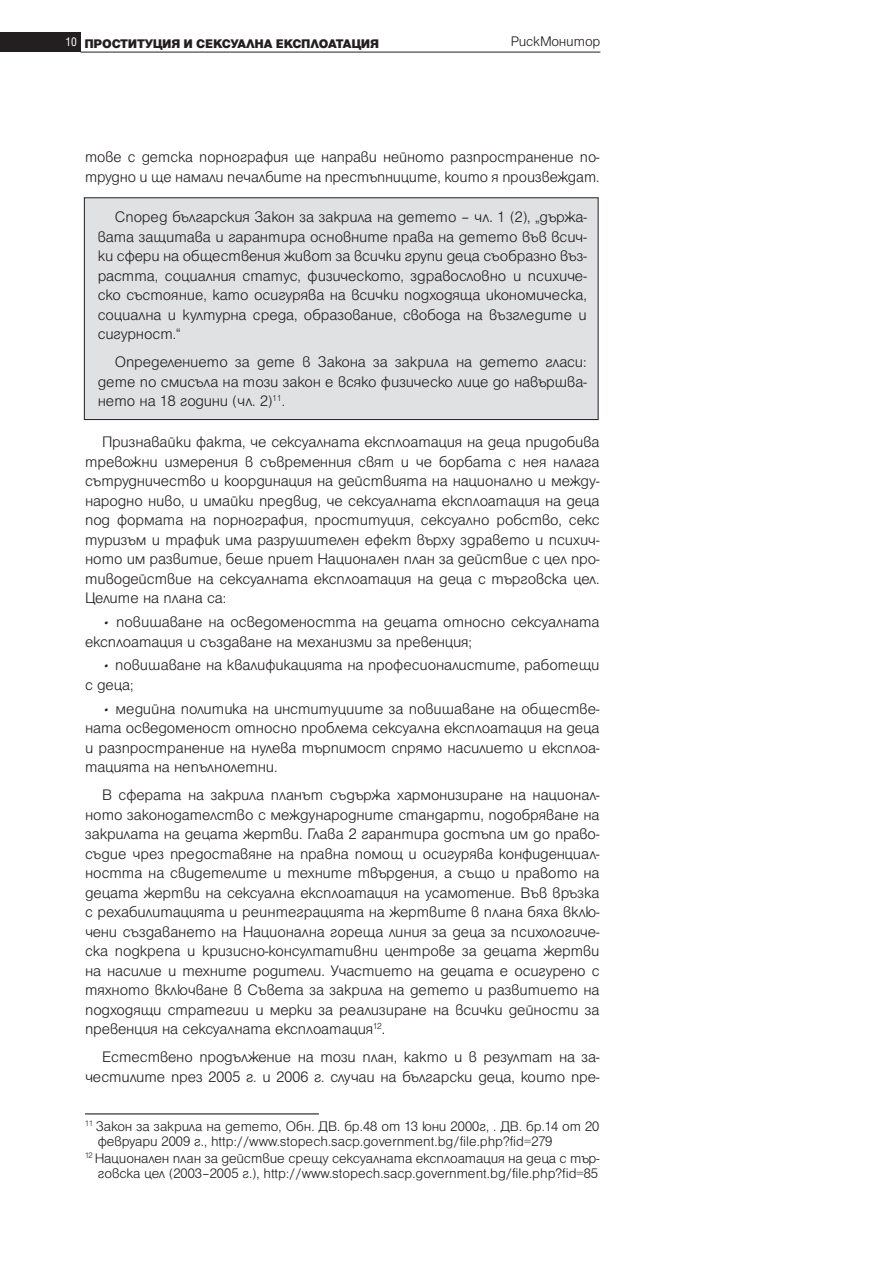
<style>
.page{position:relative;width:893px;height:1263px;background:#fff}
.page>*{position:absolute;margin:0;border:0;box-sizing:border-box;transform-origin:0 0}
.t1{font:300 16.5px/19.5px "Helen Bg";color:#231f20;text-align:justify}
.t2{font:300 15px/15px "Helen Bg";color:#231f20}
.t3{font:900 13.5px "Helen Bg";letter-spacing:-.01em;color:#231f20}
.s1{font-weight:700;font-style:italic}
</style>
<div class="page">
<hr style="left:81px;top:52px;width:519px;height:1px;background:#231f20">
<div style="left:0;top:32px;width:81px;height:20px;background:#231f20"></div>
<div style="left:84px;top:198px;width:514px;height:222px;background:#e0e1e3"></div>
<div style="left:84px;top:197px;width:514px;height:223px;border:1px solid #231f20"></div>
<hr style="left:85px;top:1113px;width:234px;height:1px;background:#231f20">
<p class="t3" style="left:66px;top:36px;width:315px"><sup>10</sup> ПРОСТИТУЦИЯ И СЕКСУАЛНА ЕКСПЛОАТАЦИЯ</p>
<p class="t2" style="left:511px;top:33px;width:91px">РискМонитор</p>
<p class="t1" style="left:85px;top:147px;width:516px">тове с детска порнография ще направи нейното разпространение по&shy;трудно и ще намали печалбите на престъпниците, които я произвеждат.</p>
<p class="t1" style="left:98px;top:207px;width:491px;text-indent:17px">Според българския Закон за закрила на детето – чл. 1 (2), “държа&shy;вата защитава и гарантира основните права на детето във всич&shy;ки сфери на обществения живот за всички групи деца съобразно въз&shy;растта, социалния статус, физическото, здравословно и психиче&shy;ско състояние, като осигурява на всички подходяща икономическа, социална и културна среда, образование, свобода на възгледите и сигурност.”</p>
<p class="t1" style="left:98px;top:352px;width:490px;text-indent:17px">Определението за дете в Закона за закрила на детето гласи: дете по смисъла на този закон е всяко физическо лице до навършва&shy;нето на 18 години (чл. 2)<sup>11</sup>.</p>
<p class="t1" style="left:85px;top:432px;width:516px;text-indent:17px">Признавайки факта, че сексуалната експлоатация на деца придобива тревожни измерения в съвременния свят и че борбата с нея налага сътрудничество и координация на действията на национално и между&shy;народно ниво, и имайки предвид, че сексуалната експлоатация на деца под формата на порнография, проституция, сексуално робство, секс туризъм и трафик има разрушителен ефект върху здравето и психич&shy;ното им развитие, беше приет Национален план за действие с цел про&shy;тиводействие на сексуалната експлоатация на деца с търговска цел.<br>Целите на плана са:</p>
<p class="t1" style="left:85px;top:612px;width:516px;text-indent:17px"><span class="s1">•</span> повишаване на осведомеността на децата относно сексуалната експлоатация и създаване на механизми за превенция;</p>
<p class="t1" style="left:85px;top:655px;width:516px;text-indent:17px"><span class="s1">•</span> повишаване на квалификацията на професионалистите, работещи с деца;</p>
<p class="t1" style="left:85px;top:698px;width:516px;text-indent:17px"><span class="s1">•</span> медийна политика на институциите за повишаване на обществе&shy;ната осведоменост относно проблема сексуална експлоатация на деца и разпространение на нулева търпимост спрямо насилието и експлоа&shy;тацията на непълнолетни.</p>
<p class="t1" style="left:85px;top:785px;width:516px;text-indent:17px">В сферата на закрила планът съдържа хармонизиране на национал&shy;ното законодателство с международните стандарти, подобряване на закрилата на децата жертви. Глава 2 гарантира достъпа им до право&shy;съдие чрез предоставяне на правна помощ и осигурява конфиденциал&shy;ността на свидетелите и техните твърдения, а също и правото на децата жертви на сексуална експлоатация на усамотение. Във връзка с рехабилитацията и реинтеграцията на жертвите в плана бяха вклю&shy;чени създаването на Национална гореща линия за деца за психологиче&shy;ска подкрепа и кризисно-консултативни центрове за децата жертви на насилие и техните родители. Участието на децата е осигурено с тяхното включване в Съвета за закрила на детето и развитието на подходящи стратегии и мерки за реализиране на всички дейности за превенция на сексуалната експлоатация<sup>12</sup>.</p>
<p class="t1" style="left:85px;top:1047px;width:516px;text-align:right">Естествено продължение на този план, както и в резултат на за&shy;честилите през 2005 г. и 2006 г. случаи на български деца, които пре-</p>
<p class="t2" style="left:98px;top:1118px;width:503px;text-indent:-13px"><sup>11</sup> Закон за закрила на детето, Обн. ДВ. бр.48 от 13 юни 2000г, . ДВ. бр.14 от 20 февруари 2009 г., http://www.stopech.sacp.government.bg/file.php?fid=279</p>
<p class="t2" style="left:85px;top:1150px;width:516px;text-align:right"><sup>12</sup> Национален план за действие срещу сексуалната експлоатация на деца с тър&shy;говска цел (2003–2005 г.), http://www.stopech.sacp.government.bg/file.php?fid=85</p>
</div>
